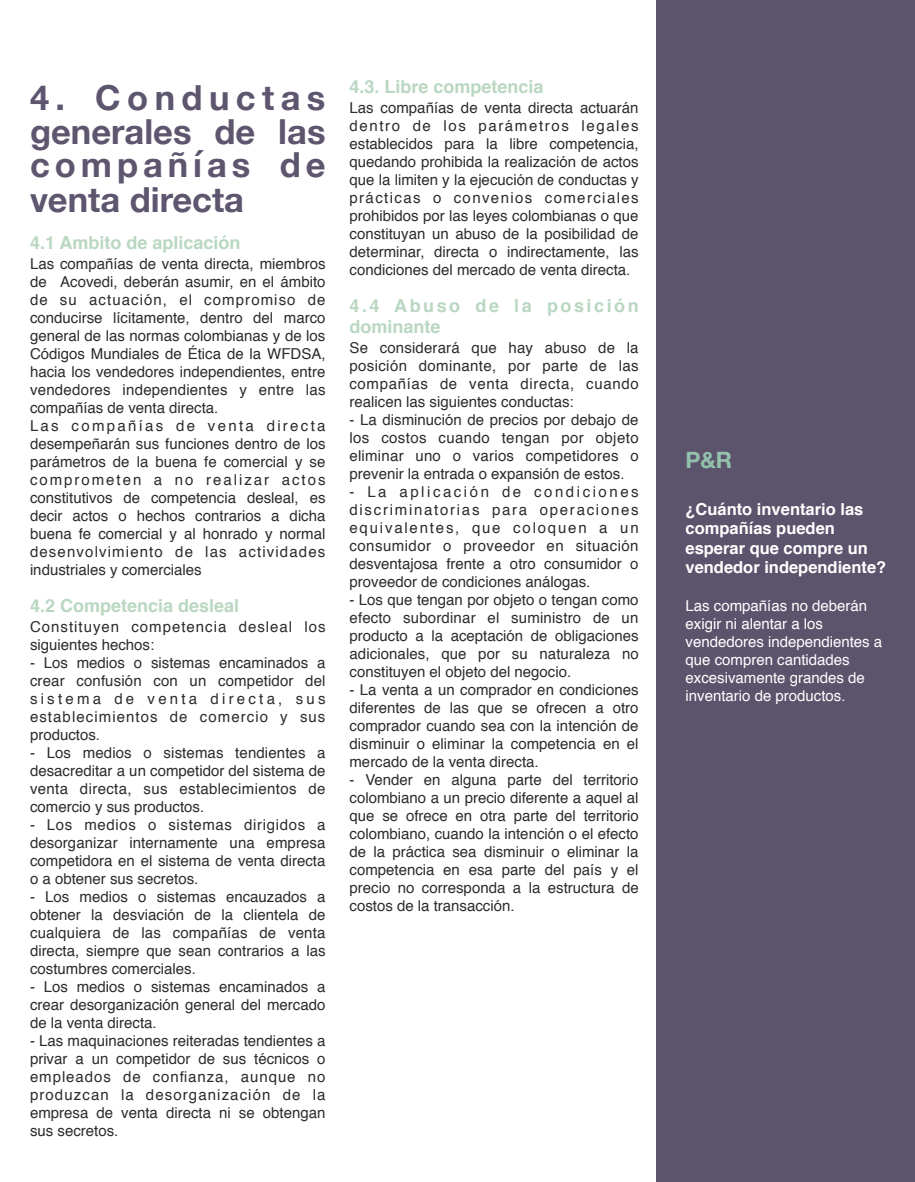
<style>
.page{position:relative;width:915px;height:1182px;background:#fff}
.page>*{position:absolute;margin:0;border:0;box-sizing:border-box;transform-origin:0 0}
.t1{font:700 34.5px/34px "Helvetica Neue";color:#5e566f;text-align:justify}
.t2{font:700 22.5px "Helvetica Neue";color:#93c2ac}
.t3{font:700 18px "Helvetica";color:#bad7c1}
.t4{font:700 18px/21px "Helvetica";letter-spacing:.14em;color:#bad7c1}
.t5{font:700 16.5px/19.5px "Helvetica";color:#fff}
.t6{font:15px/18px "Helvetica";color:#2c2c2c;text-align:justify}
.t7{font:15px/18px "Helvetica";color:#fff}
.t8{font:15px/18px "Helvetica";letter-spacing:.065em;color:#2c2c2c}
</style>
<div class="page">
<div style="left:656px;top:0;width:259px;height:1182px;background:#5c546d"></div>
<h1 class="t1" style="left:30px;top:81px;width:297px">4. Conductas generales de las compañías de venta directa</h1>
<p class="t3" style="left:30px;top:228px;width:212px">4.1 Ambito de aplicación</p>
<p class="t6" style="left:30px;top:255px;width:297px;text-align:left">Las compañías de venta directa, miembros de Acovedi, deberán asumir, en el ámbito de su actuación, el compromiso de conducirse lícitamente, dentro del marco general de las normas colombianas y de los Códigos Mundiales de Ética de la WFDSA, hacia los vendedores independientes, entre vendedores independientes y entre las compañías de venta directa.<br>Las compañías de venta directa desempeñarán sus funciones dentro de los parámetros de la buena fe comercial y se comprometen a no realizar actos constitutivos de competencia desleal, es decir actos o hechos contrarios a dicha buena fe comercial y al honrado y normal desenvolvimiento de las actividades industriales y comerciales</p>
<p class="t3" style="left:30px;top:591px;width:211px">4.2 Competencia desleal</p>
<p class="t8" style="left:30px;top:618px;width:297px">Constituyen competencia desleal los siguientes hechos:</p>
<p class="t6" style="left:30px;top:654px;width:297px">- Los medios o sistemas encaminados a crear confusión con un competidor del sistema de venta directa, sus establecimientos de comercio y sus productos.</p>
<p class="t6" style="left:30px;top:744px;width:297px">- Los medios o sistemas tendientes a desacreditar a un competidor del sistema de venta directa, sus establecimientos de comercio y sus productos.</p>
<p class="t6" style="left:30px;top:816px;width:297px">- Los medios o sistemas dirigidos a desorganizar internamente una empresa competidora en el sistema de venta directa o a obtener sus secretos.</p>
<p class="t6" style="left:30px;top:888px;width:297px">- Los medios o sistemas encauzados a obtener la desviación de la clientela de cualquiera de las compañías de venta directa, siempre que sean contrarios a las costumbres comerciales.</p>
<p class="t6" style="left:30px;top:978px;width:297px">- Los medios o sistemas encaminados a crear desorganización general del mercado de la venta directa.</p>
<p class="t6" style="left:30px;top:1032px;width:297px">- Las maquinaciones reiteradas tendientes a privar a un competidor de sus técnicos o empleados de conÞanza, aunque no produzcan la desorganización de la empresa de venta directa ni se obtengan sus secretos.</p>
<p class="t3" style="left:350px;top:72px;width:196px">4.3. Libre competencia</p>
<p class="t6" style="left:350px;top:99px;width:291px">Las compañías de venta directa actuarán dentro de los parámetros legales establecidos para la libre competencia, quedando prohibida la realización de actos que la limiten y la ejecución de conductas y prácticas o convenios comerciales prohibidos por las leyes colombianas o que constituyan un abuso de la posibilidad de determinar, directa o indirectamente, las condiciones del mercado de venta directa.</p>
<p class="t4" style="left:350px;top:295px;width:291px">4.4 Abuso de la posición dominante</p>
<p class="t6" style="left:350px;top:339px;width:291px">Se considerará que hay abuso de la posición dominante, por parte de las compañías de venta directa, cuando realicen las siguientes conductas:</p>
<p class="t6" style="left:350px;top:411px;width:291px">- La disminución de precios por debajo de los costos cuando tengan por objeto eliminar uno o varios competidores o prevenir la entrada o expansión de estos.</p>
<p class="t6" style="left:350px;top:483px;width:291px">- La aplicación de condiciones discriminatorias para operaciones equivalentes, que coloquen a un consumidor o proveedor en situación desventajosa frente a otro consumidor o proveedor de condiciones análogas.</p>
<p class="t6" style="left:350px;top:591px;width:291px">- Los que tengan por objeto o tengan como efecto subordinar el suministro de un producto a la aceptación de obligaciones adicionales, que por su naturaleza no constituyen el objeto del negocio.</p>
<p class="t6" style="left:350px;top:681px;width:291px">- La venta a un comprador en condiciones diferentes de las que se ofrecen a otro comprador cuando sea con la intención de disminuir o eliminar la competencia en el mercado de la venta directa.</p>
<p class="t6" style="left:350px;top:771px;width:291px">- Vender en alguna parte del territorio colombiano a un precio diferente a aquel al que se ofrece en otra parte del territorio colombiano, cuando la intención o el efecto de la práctica sea disminuir o eliminar la competencia en esa parte del país y el precio no corresponda a la estructura de costos de la transacción.</p>
<h2 class="t2" style="left:686px;top:442px;width:48px">P&amp;R</h2>
<p class="t5" style="left:686px;top:499px;width:202px">¿Cuánto inventario las compañías pueden esperar que compre un vendedor independiente?</p>
<p class="t7" style="left:686px;top:597px;width:198px">Las compañías no deberán exigir ni alentar a los vendedores independientes a que compren cantidades excesivamente grandes de inventario de productos.</p>
</div>
